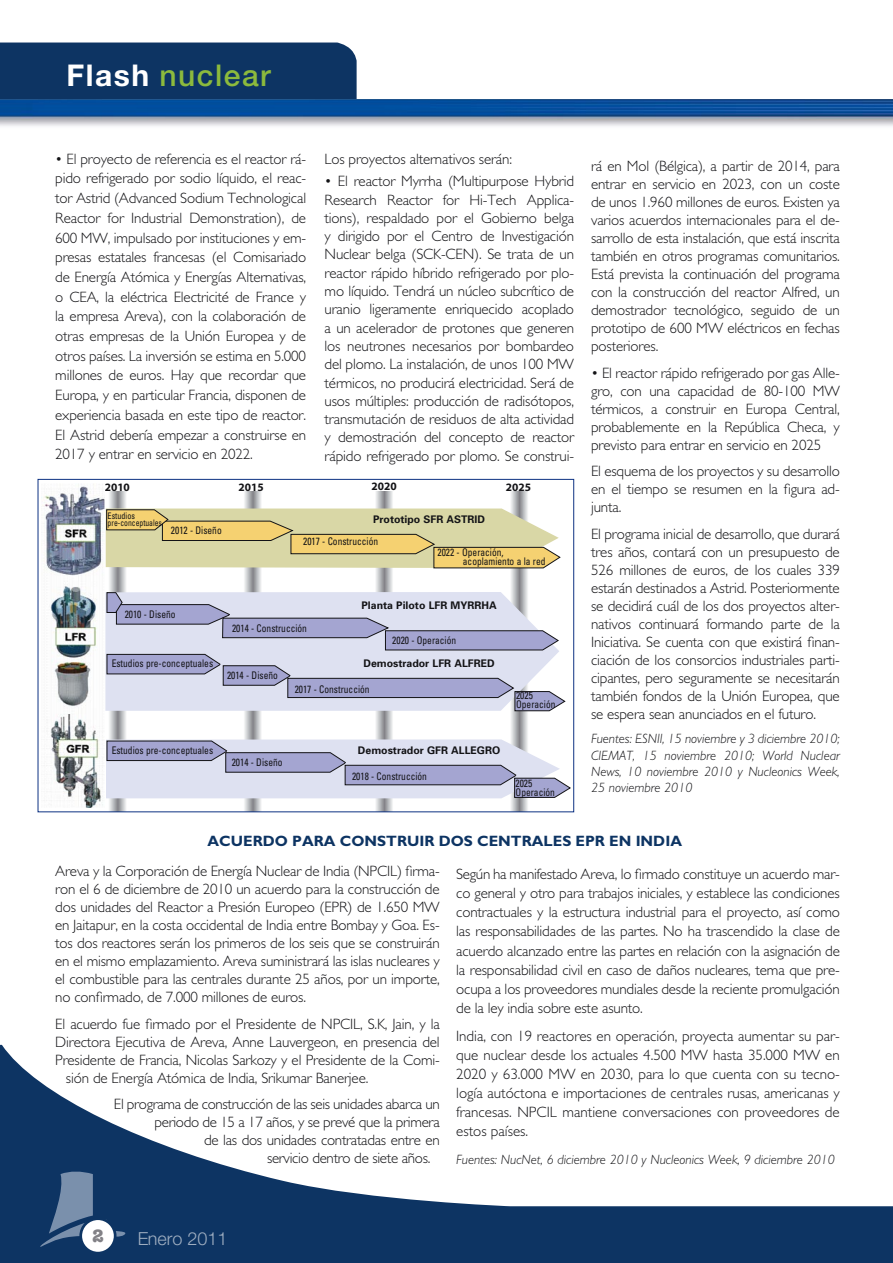
<style>
.page{position:relative;width:893px;height:1263px;background:#fff}
.page>*{position:absolute;margin:0;border:0;box-sizing:border-box;transform-origin:0 0}
.t1{font:500 30px "Helvetica Neue";letter-spacing:.05em;color:#8cba3d}
.t2{font:300 18px "Helvetica Neue";color:#fff}
.t3{font:700 18px "American Typewriter";color:#828186}
.t4{font:300 15px/18px "Gill Sans";letter-spacing:-.01em;color:#131316;text-align:justify}
.t5{font:700 15px "Gill Sans";color:#0d3463}
.t6{font:italic 300 13.5px/16.2px "Gill Sans";color:#131316;text-align:justify}
.t7{font:700 11.4px "Myriad";color:#131316}
.t8{font:condensed 10.5px/9px "Univers";color:#131316;scale:.9 1}
.t9{font:700 10.5px "Univers";color:#131316}
.t10{font:condensed 9px/7.5px "Univers";color:#131316;scale:.9 1}
.s1{font-weight:700;color:#fff}
</style>
<div class="page">
<svg style="left:0;top:1045px;width:893px;height:218px"></svg>
<div style="left:0;top:43px;width:357px;height:56px;background:#0d3463"></div>
<img style="left:0;top:99px;width:893px;height:27px">
<svg style="left:40px;top:1171px;width:85px;height:76px"></svg>
<div style="left:81px;top:1219px;width:34px;height:34px;background:#fff;border-radius:50%"></div>
<div style="left:79px;top:1217px;width:38px;height:37px;border:3px solid #0d3463;border-radius:50%"></div>
<svg style="left:108px;top:492px;width:18px;height:318px"></svg>
<svg style="left:243px;top:492px;width:19px;height:318px"></svg>
<svg style="left:374px;top:492px;width:19px;height:318px"></svg>
<svg style="left:509px;top:492px;width:19px;height:318px"></svg>
<svg style="left:106px;top:508px;width:455px;height:60px"></svg>
<svg style="left:106px;top:739px;width:464px;height:59px"></svg>
<svg style="left:106px;top:592px;width:460px;height:119px"></svg>
<img style="left:42px;top:484px;width:63px;height:324px">
<h1 class="t1" style="left:67px;top:57px;width:206px"><span class="s1">Flash</span> nuclear</h1>
<p class="t4" style="left:55px;top:149px;width:252px;line-height:19.6px">• El proyecto de referencia es el reactor rá&shy;pido refrigerado por sodio líquido, el reac&shy;tor Astrid (Advanced Sodium Technological Reactor for Industrial Demonstration), de 600 MW, impulsado por instituciones y em&shy;presas estatales francesas (el Comisariado de Energía Atómica y Energías Alternativas, o CEA, la eléctrica Electricité de France y la empresa Areva), con la colaboración de otras empresas de la Unión Europea y de otros países. La inversión se estima en 5.000 millones de euros. Hay que recordar que Europa, y en particular Francia, disponen de experiencia basada en este tipo de reactor.<br>El Astrid debería empezar a construirse en 2017 y entrar en servicio en 2022.</p>
<p class="t7" style="left:105px;top:481px;width:27px">2010</p>
<p class="t7" style="left:239px;top:481px;width:27px">2015</p>
<p class="t7" style="left:372px;top:480px;width:27px">2020</p>
<p class="t7" style="left:506px;top:481px;width:27px">2025</p>
<p class="t4" style="left:325px;top:150px;width:189px">Los proyectos alternativos serán:</p>
<p class="t4" style="left:325px;top:172px;width:251px">• El reactor Myrrha (Multipurpose Hybrid Research Reactor for Hi-Tech Applica&shy;tions), respaldado por el Gobierno belga y dirigido por el Centro de Investigación Nuclear belga (SCK-CEN). Se trata de un reactor rápido híbrido refrigerado por plo&shy;mo líquido. Tendrá un núcleo subcrítico de uranio ligeramente enriquecido acoplado a un acelerador de protones que generen los neutrones necesarios por bombardeo del plomo. La instalación, de unos 100 MW térmicos, no producirá electricidad. Será de usos múltiples: producción de radisótopos, transmutación de residuos de alta actividad y demostración del concepto de reactor rápido refrigerado por plomo. Se construi-</p>
<p class="t10" style="left:108px;top:511px;width:62px">Estudios pre-conceptuales</p>
<p class="t8" style="left:171px;top:525px;width:58px">2012 - Diseño</p>
<p class="t9" style="left:373px;top:512px;width:114px">Prototipo SFR ASTRID</p>
<p class="t8" style="left:303px;top:537px;width:85px">2017 - Construcción</p>
<p class="t8" style="left:463px;top:547px;width:93px;text-indent:-25px">2022 - Operación, acoplamiento a la red</p>
<p class="t8" style="left:125px;top:609px;width:58px">2010 - Diseño</p>
<p class="t8" style="left:112px;top:659px;width:114px">Estudios pre-conceptuales</p>
<p class="t8" style="left:232px;top:623px;width:85px">2014 - Construcción</p>
<p class="t9" style="left:362px;top:598px;width:137px">Planta Piloto LFR MYRRHA</p>
<p class="t8" style="left:392px;top:636px;width:73px">2020 - Operación</p>
<p class="t9" style="left:363px;top:657px;width:133px">Demostrador LFR ALFRED</p>
<p class="t8" style="left:227px;top:670px;width:58px">2014 - Diseño</p>
<p class="t8" style="left:295px;top:684px;width:85px">2017 - Construcción</p>
<p class="t8" style="left:112px;top:745px;width:114px">Estudios pre-conceptuales</p>
<p class="t8" style="left:232px;top:757px;width:58px">2014 - Diseño</p>
<p class="t9" style="left:358px;top:744px;width:144px">Demostrador GFR ALLEGRO</p>
<p class="t8" style="left:352px;top:771px;width:85px">2018 - Construcción</p>
<p class="t8" style="left:516px;top:691px;width:45px">2025<br>Operación</p>
<p class="t8" style="left:516px;top:778px;width:45px">2025<br>Operación</p>
<p class="t4" style="left:591px;top:157px;width:250px">rá en Mol (Bélgica), a partir de 2014, para entrar en servicio en 2023, con un coste de unos 1.960 millones de euros. Existen ya varios acuerdos internacionales para el de&shy;sarrollo de esta instalación, que está inscrita también en otros programas comunitarios.<br>Está prevista la continuación del programa con la construcción del reactor Alfred, un demostrador tecnológico, seguido de un prototipo de 600 MW eléctricos en fechas posteriores.</p>
<p class="t4" style="left:591px;top:364px;width:250px">• El reactor rápido refrigerado por gas Alle&shy;gro, con una capacidad de 80-100 MW térmicos, a construir en Europa Central, probablemente en la República Checa, y previsto para entrar en servicio en 2025</p>
<p class="t4" style="left:591px;top:462px;width:250px">El esquema de los proyectos y su desarrollo en el tiempo se resumen en la figura ad&shy;junta.</p>
<p class="t4" style="left:591px;top:525px;width:250px">El programa inicial de desarrollo, que durará tres años, contará con un presupuesto de 526 millones de euros, de los cuales 339 estarán destinados a Astrid. Posteriormente se decidirá cuál de los dos proyectos alter&shy;nativos continuará formando parte de la Iniciativa. Se cuenta con que existirá finan&shy;ciación de los consorcios industriales parti&shy;cipantes, pero seguramente se necesitarán también fondos de la Unión Europea, que se espera sean anunciados en el futuro.</p>
<p class="t6" style="left:591px;top:731px;width:250px">Fuentes: ESNII, 15 noviembre y 3 diciembre 2010; CIEMAT, 15 noviembre 2010; World Nuclear News, 10 noviembre 2010 y Nucleonics Week, 25 noviembre 2010</p>
<p class="t5" style="left:208px;top:832px;width:476px">ACUERDO PARA CONSTRUIR DOS CENTRALES EPR EN INDIA</p>
<p class="t4" style="left:55px;top:862px;width:386px">Areva y la Corporación de Energía Nuclear de India (NPCIL) firma&shy;ron el 6 de diciembre de 2010 un acuerdo para la construcción de dos unidades del Reactor a Presión Europeo (EPR) de 1.650 MW en Jaitapur, en la costa occidental de India entre Bombay y Goa. Es&shy;tos dos reactores serán los primeros de los seis que se construirán en el mismo emplazamiento. Areva suministrará las islas nucleares y el combustible para las centrales durante 25 años, por un importe, no confirmado, de 7.000 millones de euros.</p>
<p class="t4" style="left:55px;top:1015px;width:386px">El acuerdo fue firmado por el Presidente de NPCIL, S.K, Jain, y la</p>
<p class="t4" style="left:55px;top:1033px;width:386px">Directora Ejecutiva de Areva, Anne Lauvergeon, en presencia del</p>
<p class="t4" style="left:55px;top:1051px;width:386px">Presidente de Francia, Nicolas Sarkozy y el Presidente de la Comi-</p>
<p class="t4" style="left:66px;top:1069px;width:304px">sión de Energía Atómica de India, Srikumar Banerjee.</p>
<p class="t4" style="left:114px;top:1095px;width:327px">El programa de construcción de las seis unidades abarca un</p>
<p class="t4" style="left:154px;top:1113px;width:287px">periodo de 15 a 17 años, y se prevé que la primera</p>
<p class="t4" style="left:204px;top:1131px;width:237px">de las dos unidades contratadas entre en</p>
<p class="t4" style="left:267px;top:1149px;width:165px">servicio dentro de siete años.</p>
<p class="t4" style="left:456px;top:864px;width:385px;line-height:19px">Según ha manifestado Areva, lo firmado constituye un acuerdo mar&shy;co general y otro para trabajos iniciales, y establece las condiciones contractuales y la estructura industrial para el proyecto, así como las responsabilidades de las partes. No ha trascendido la clase de acuerdo alcanzado entre las partes en relación con la asignación de la responsabilidad civil en caso de daños nucleares, tema que pre&shy;ocupa a los proveedores mundiales desde la reciente promulgación de la ley india sobre este asunto.</p>
<p class="t4" style="left:456px;top:1026px;width:385px;line-height:19px">India, con 19 reactores en operación, proyecta aumentar su par&shy;que nuclear desde los actuales 4.500 MW hasta 35.000 MW en 2020 y 63.000 MW en 2030, para lo que cuenta con su tecno&shy;logía autóctona e importaciones de centrales rusas, americanas y francesas. NPCIL mantiene conversaciones con proveedores de estos países.</p>
<p class="t6" style="left:456px;top:1151px;width:380px">Fuentes: NucNet, 6 diciembre 2010 y Nucleonics Week, 9 diciembre 2010</p>
<p class="t3" style="left:92px;top:1225px;width:13px">2</p>
<p class="t2" style="left:137px;top:1228px;width:92px">Enero 2011</p>
</div>
